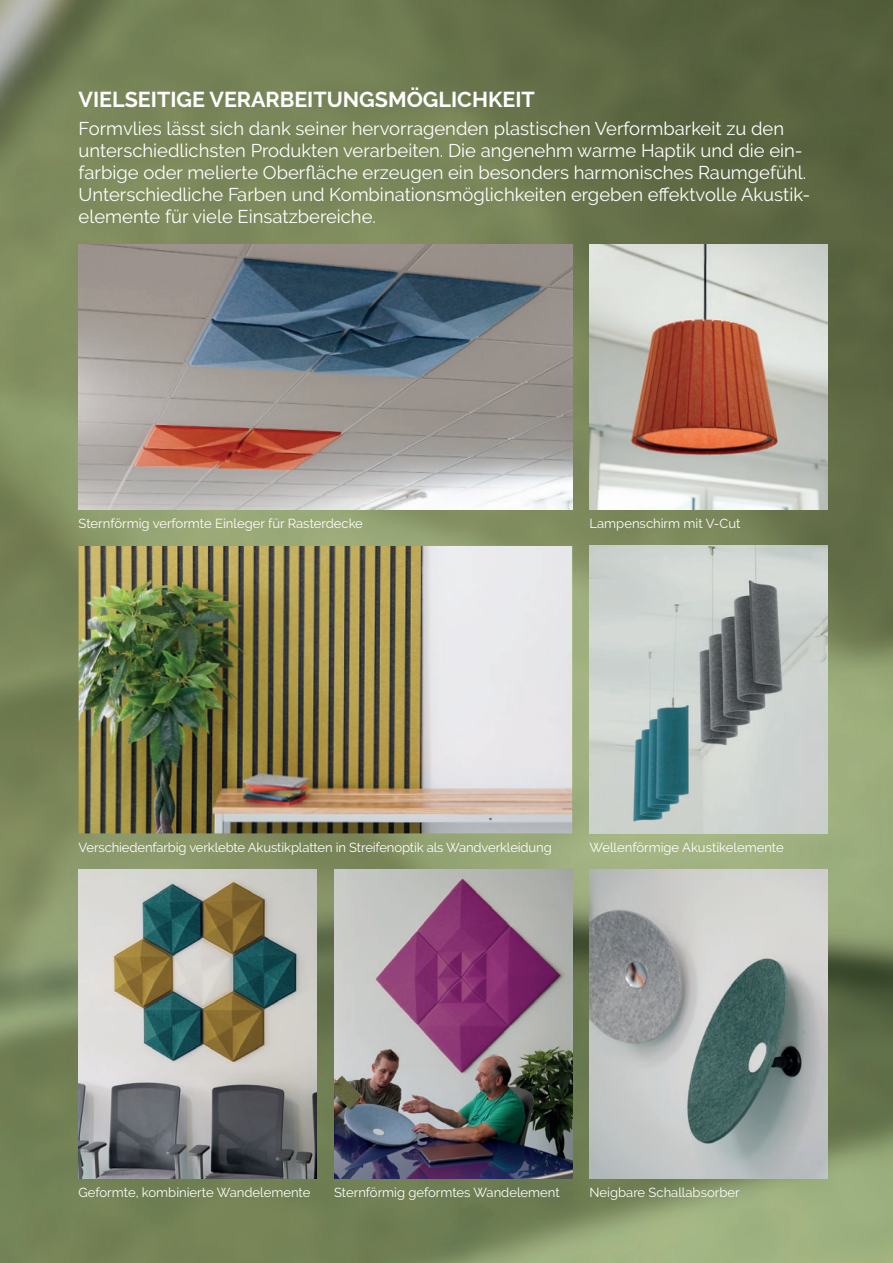
<style>
.page{position:relative;width:893px;height:1263px;background:#fff}
.page>*{position:absolute;margin:0;border:0;box-sizing:border-box;transform-origin:0 0}
.t1{font:700 21.45px "Raleway";color:#fff}
.t2{font:18.45px/22px "Raleway";color:#fff}
.t3{font:13.05px "Raleway";color:#fff}
</style>
<div class="page">
<img style="left:0;top:0;width:893px;height:1263px">
<img style="left:590px;top:244px;width:238px;height:266px">
<img style="left:590px;top:546px;width:238px;height:287px">
<img style="left:590px;top:870px;width:238px;height:309px">
<img style="left:79px;top:244px;width:493px;height:266px">
<img style="left:79px;top:546px;width:493px;height:287px">
<img style="left:334px;top:870px;width:238px;height:309px">
<img style="left:79px;top:870px;width:238px;height:309px">
<p class="t1" style="left:79px;top:88px;width:458px">VIELSEITIGE VERARBEITUNGSMÖGLICHKEIT</p>
<p class="t2" style="left:79px;top:117px;width:733px">Formvlies lässt sich dank seiner hervorragenden plastischen Verformbarkeit zu den unterschiedlichsten Produkten verarbeiten. Die angenehm warme Haptik und die ein&shy;farbige oder melierte Oberfläche erzeugen ein besonders harmonisches Raumgefühl.<br>Unterschiedliche Farben und Kombinationsmöglichkeiten ergeben effektvolle Akustik&shy;elemente für viele Einsatzbereiche.</p>
<p class="t3" style="left:79px;top:516px;width:286px">Sternförmig verformte Einleger für Rasterdecke</p>
<p class="t3" style="left:590px;top:516px;width:152px">Lampenschirm mit V-Cut</p>
<p class="t3" style="left:79px;top:840px;width:475px">Verschiedenfarbig verklebte Akustikplatten in Streifenoptik als Wandverkleidung</p>
<p class="t3" style="left:590px;top:840px;width:196px">Wellenförmige Akustikelemente</p>
<p class="t3" style="left:79px;top:1185px;width:233px">Geformte, kombinierte Wandelemente</p>
<p class="t3" style="left:334px;top:1185px;width:227px">Sternförmig geformtes Wandelement</p>
<p class="t3" style="left:590px;top:1185px;width:152px">Neigbare Schallabsorber</p>
</div>
